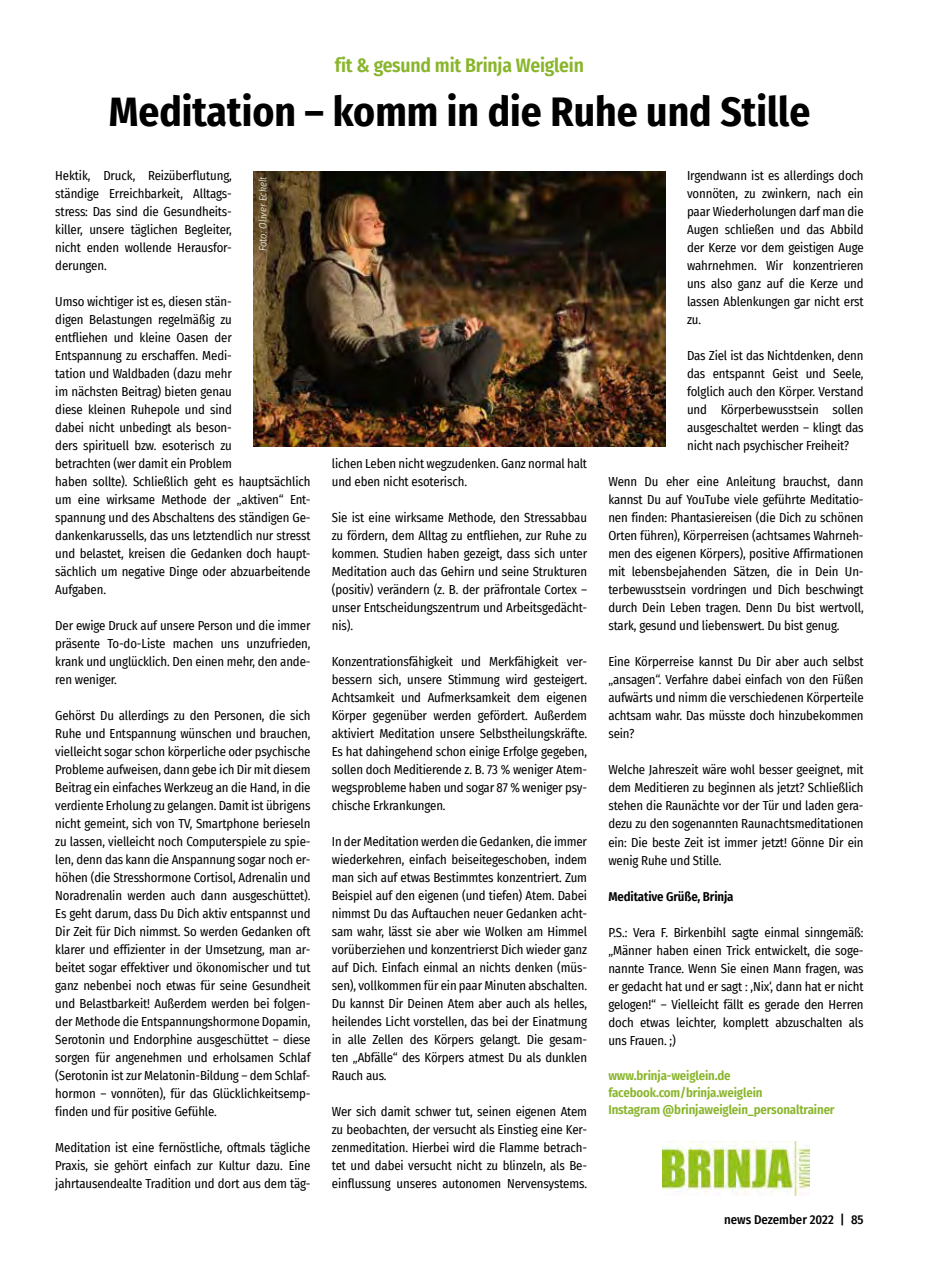
<style>
.page{position:relative;width:936px;height:1263px;background:#fff}
.page>*{position:absolute;margin:0;border:0;box-sizing:border-box;transform-origin:0 0}
.t1{font:700 41.25px "Fira Sans Condensed";color:#000}
.t2{font:600 19.5px "Fira Sans Condensed";letter-spacing:-.01em;color:#89b52b}
.t3{font:12.75px/18px "Fira Sans Condensed";letter-spacing:-.01em;color:#000;text-align:justify}
.t4{font:600 12.75px/17.2px "Fira Sans Condensed";letter-spacing:-.01em;color:#89b52b}
.t5{font:600 12.75px "Fira Sans Condensed";letter-spacing:-.01em;color:#000}
.t6{font:500 12.75px "Fira Sans Condensed";color:#000}
.t7{font:italic 300 10.5px "Fira Sans Condensed";color:#fff}
</style>
<div class="page">
<img style="left:662px;top:1142px;width:147px;height:54px">
<img style="left:253px;top:171px;width:412px;height:275px">
<h2 class="t2" style="left:335px;top:54px;width:250px">fit &amp; gesund mit Brinja Weiglein</h2>
<h1 class="t1" style="left:109px;top:87px;width:703px">Meditation – komm in die Ruhe und Stille</h1>
<p class="t3" style="left:55px;top:167px;width:178px">Hektik, Druck, Reizüberflutung, ständige Erreichbarkeit, Alltags&shy;stress: Das sind die Gesundheits&shy;killer, unsere täglichen Begleiter, nicht enden wollende Herausfor&shy;derungen.</p>
<p class="t3" style="left:55px;top:293px;width:257px;text-align:left">Umso wichtiger ist es, diesen stän-<br>digen Belastungen regelmäßig zu<br>entfliehen und kleine Oasen der<br>Entspannung zu erschaffen. Medi-<br>tation und Waldbaden (dazu mehr<br>im nächsten Beitrag) bieten genau<br>diese kleinen Ruhepole und sind<br>dabei nicht unbedingt als beson-<br>ders spirituell bzw. esoterisch zu<br>betrachten (wer damit ein Problem<br>haben sollte). Schließlich geht es hauptsächlich um eine wirksame Methode der „aktiven“ Ent&shy;spannung und des Abschaltens des ständigen Ge&shy;dankenkarussells, das uns letztendlich nur stresst und belastet, kreisen die Gedanken doch haupt&shy;sächlich um negative Dinge oder abzuarbeitende Aufgaben.</p>
<p class="t3" style="left:55px;top:617px;width:257px">Der ewige Druck auf unsere Person und die immer präsente To-do-Liste machen uns unzufrieden, krank und unglücklich. Den einen mehr, den ande&shy;ren weniger.</p>
<p class="t3" style="left:55px;top:707px;width:257px">Gehörst Du allerdings zu den Personen, die sich Ruhe und Entspannung wünschen und brauchen, vielleicht sogar schon körperliche oder psychische Probleme aufweisen, dann gebe ich Dir mit diesem Beitrag ein einfaches Werkzeug an die Hand, in die verdiente Erholung zu gelangen. Damit ist übrigens nicht gemeint, sich von TV, Smartphone berieseln zu lassen, vielleicht noch Computerspiele zu spie&shy;len, denn das kann die Anspannung sogar noch er&shy;höhen (die Stresshormone Cortisol, Adrenalin und Noradrenalin werden auch dann ausgeschüttet).<br>Es geht darum, dass Du Dich aktiv entspannst und Dir Zeit für Dich nimmst. So werden Gedanken oft klarer und effizienter in der Umsetzung, man ar&shy;beitet sogar effektiver und ökonomischer und tut ganz nebenbei noch etwas für seine Gesundheit und Belastbarkeit! Außerdem werden bei folgen&shy;der Methode die Entspannungshormone Dopamin, Serotonin und Endorphine ausgeschüttet – diese sorgen für angenehmen und erholsamen Schlaf (Serotonin ist zur Melatonin-Bildung – dem Schlaf&shy;hormon – vonnöten), für das Glücklichkeitsemp&shy;finden und für positive Gefühle.</p>
<p class="t3" style="left:55px;top:1139px;width:257px">Meditation ist eine fernöstliche, oftmals tägliche Praxis, sie gehört einfach zur Kultur dazu. Eine jahrtausendealte Tradition und dort aus dem täg-</p>
<p class="t7" style="left:256px;top:251px;width:76px;rotate:-90deg">Foto: Oliver Eckelt</p>
<p class="t3" style="left:332px;top:455px;width:257px">lichen Leben nicht wegzudenken. Ganz normal halt und eben nicht esoterisch.</p>
<p class="t3" style="left:332px;top:509px;width:257px">Sie ist eine wirksame Methode, den Stressabbau zu fördern, dem Alltag zu entfliehen, zur Ruhe zu kommen. Studien haben gezeigt, dass sich unter Meditation auch das Gehirn und seine Strukturen (positiv) verändern (z. B. der präfrontale Cortex – unser Entscheidungszentrum und Arbeitsgedächt&shy;nis).</p>
<p class="t3" style="left:332px;top:653px;width:257px">Konzentrationsfähigkeit und Merkfähigkeit ver&shy;bessern sich, unsere Stimmung wird gesteigert.<br>Achtsamkeit und Aufmerksamkeit dem eigenen Körper gegenüber werden gefördert. Außerdem aktiviert Meditation unsere Selbstheilungskräfte.<br>Es hat dahingehend schon einige Erfolge gegeben, sollen doch Meditierende z. B. 73 % weniger Atem&shy;wegsprobleme haben und sogar 87 % weniger psy&shy;chische Erkrankungen.</p>
<p class="t3" style="left:332px;top:833px;width:257px">In der Meditation werden die Gedanken, die immer wiederkehren, einfach beiseitegeschoben, indem man sich auf etwas Bestimmtes konzentriert. Zum Beispiel auf den eigenen (und tiefen) Atem. Dabei nimmst Du das Auftauchen neuer Gedanken acht&shy;sam wahr, lässt sie aber wie Wolken am Himmel vorüberziehen und konzentrierst Dich wieder ganz auf Dich. Einfach einmal an nichts denken (müs&shy;sen), vollkommen für ein paar Minuten abschalten.<br>Du kannst Dir Deinen Atem aber auch als helles, heilendes Licht vorstellen, das bei der Einatmung in alle Zellen des Körpers gelangt. Die gesam&shy;ten „Abfälle“ des Körpers atmest Du als dunklen Rauch aus.</p>
<p class="t3" style="left:332px;top:1103px;width:257px">Wer sich damit schwer tut, seinen eigenen Atem zu beobachten, der versucht als Einstieg eine Ker&shy;zenmeditation. Hierbei wird die Flamme betrach&shy;tet und dabei versucht nicht zu blinzeln, als Be&shy;einflussung unseres autonomen Nervensystems.</p>
<p class="t3" style="left:687px;top:167px;width:178px">Irgendwann ist es allerdings doch vonnöten, zu zwinkern, nach ein paar Wiederholungen darf man die Augen schließen und das Abbild der Kerze vor dem geistigen Auge wahrnehmen. Wir konzentrieren uns also ganz auf die Kerze und lassen Ablenkungen gar nicht erst zu.</p>
<p class="t3" style="left:687px;top:347px;width:178px">Das Ziel ist das Nichtdenken, denn das entspannt Geist und Seele, folglich auch den Körper. Verstand und Körperbewusstsein sollen ausgeschaltet werden – klingt das nicht nach psychischer Freiheit?</p>
<p class="t3" style="left:608px;top:473px;width:257px">Wenn Du eher eine Anleitung brauchst, dann kannst Du auf YouTube viele geführte Meditatio&shy;nen finden: Phantasiereisen (die Dich zu schönen Orten führen), Körperreisen (achtsames Wahrneh&shy;men des eigenen Körpers), positive Affirmationen mit lebensbejahenden Sätzen, die in Dein Un&shy;terbewusstsein vordringen und Dich beschwingt durch Dein Leben tragen. Denn Du bist wertvoll, stark, gesund und liebenswert. Du bist genug.</p>
<p class="t3" style="left:608px;top:653px;width:257px">Eine Körperreise kannst Du Dir aber auch selbst „ansagen“. Verfahre dabei einfach von den Füßen aufwärts und nimm die verschiedenen Körperteile achtsam wahr. Das müsste doch hinzubekommen sein?</p>
<p class="t3" style="left:608px;top:761px;width:257px">Welche Jahreszeit wäre wohl besser geeignet, mit dem Meditieren zu beginnen als jetzt? Schließlich stehen die Raunächte vor der Tür und laden gera&shy;dezu zu den sogenannten Raunachtsmeditationen ein: Die beste Zeit ist immer jetzt! Gönne Dir ein wenig Ruhe und Stille.</p>
<p class="t5" style="left:608px;top:888px;width:127px">Meditative Grüße, Brinja</p>
<p class="t3" style="left:608px;top:923px;width:257px">P.S.: Vera F. Birkenbihl sagte einmal sinngemäß: „Männer haben einen Trick entwickelt, die soge&shy;nannte Trance. Wenn Sie einen Mann fragen, was er gedacht hat und er sagt : ,Nix‘, dann hat er nicht gelogen!“ – Vielleicht fällt es gerade den Herren doch etwas leichter, komplett abzuschalten als uns Frauen. ;)</p>
<p class="t4" style="left:608px;top:1067px;width:228px">www.brinja-weiglein.de facebook.com/brinja.weiglein<br>Instagram @brinjaweiglein_personaltrainer</p>
<p class="t6" style="left:724px;top:1212px;width:141px">news Dezember 2022 | 85</p>
</div>
